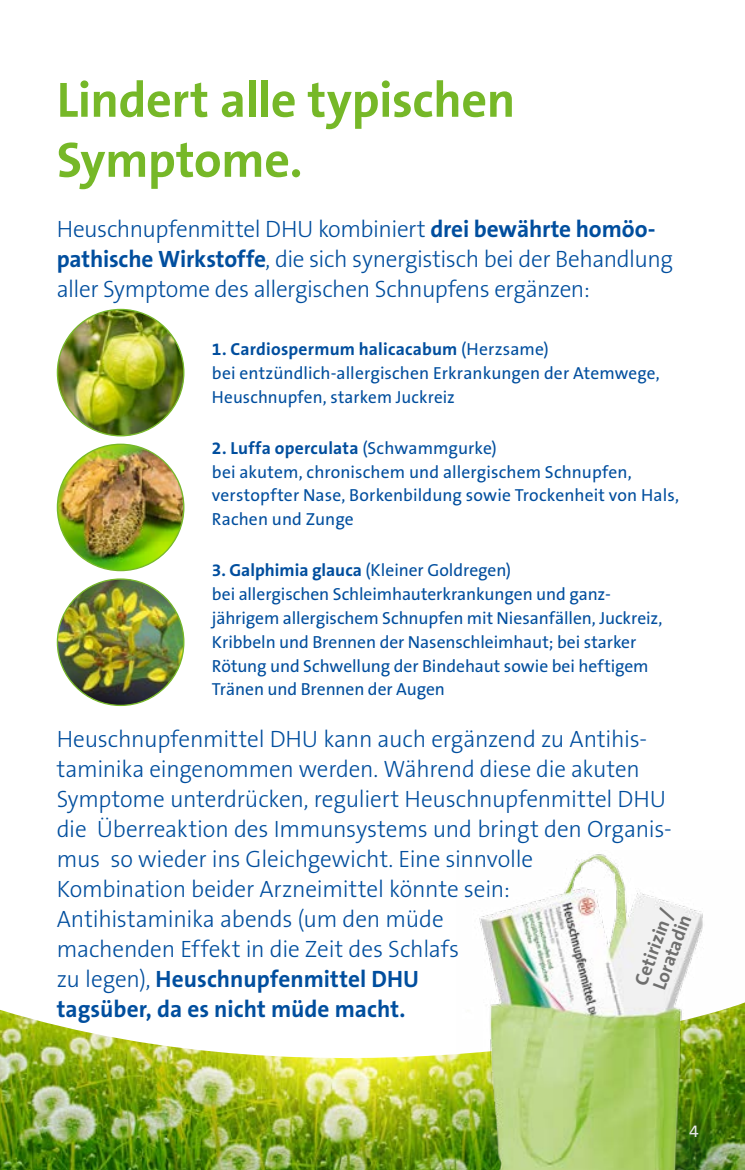
<style>
.page{position:relative;width:745px;height:1170px;background:#fff}
.page>*{position:absolute;margin:0;border:0;box-sizing:border-box;transform-origin:0 0}
.t1{font:700 50px/60px "The Sans B7";letter-spacing:-.01em;color:#76b828}
.t2{font:300 23.75px/30px "The Sans B3";letter-spacing:-.01em;color:#004e9e}
.t3{font:700 23.75px/30px "The Sans B7";letter-spacing:.005em;color:#004e9e}
.t4{font:700 19px/18.8px "The Sans B7";color:#6f6f6e}
.t5{font:17.5px/23.8px "The Sans B5 Plain";color:#004e9e}
.t6{font:700 17.5px "The Sans B7";letter-spacing:.015em;color:#004e9e}
.t7{font:17.5px "The Sans B5 Plain";color:#fff}
.s1{font-family:"The Sans B7";font-weight:700}
.s2{font-family:"The Sans B5 Plain";font-weight:400}
.s3{font-family:"The Sans B3";font-weight:300}
</style>
<div class="page">
<img style="left:0;top:1009px;width:456px;height:160px">
<img style="left:57px;top:309px;width:127px;height:127px;border-radius:63px">
<img style="left:57px;top:444px;width:127px;height:126px;border-radius:63px">
<img style="left:57px;top:579px;width:127px;height:126px;border-radius:63px">
<img style="left:456px;top:854px;width:288px;height:315px">
<h1 class="t1" style="left:57px;top:73px;width:460px">Lindert alle typischen<br>Symptome.</h1>
<p class="t2" style="left:57px;top:215px;width:617px">Heuschnupfenmittel DHU kombiniert <span class="s1">drei bewährte homöo&shy;pathische Wirkstoffe</span>, die sich synergistisch bei der Behandlung aller Symptome des allergischen Schnupfens ergänzen:</p>
<p class="t6" style="left:212px;top:340px;width:338px">1. Cardiospermum halicacabum <span class="s2">(Herzsame)</span></p>
<p class="t5" style="left:212px;top:362px;width:449px">bei entzündlich-allergischen Erkrankungen der Atemwege,<br>Heuschnupfen, starkem Juckreiz</p>
<p class="t6" style="left:212px;top:438px;width:286px">2. Luffa operculata <span class="s2">(Schwammgurke)</span></p>
<p class="t5" style="left:212px;top:461px;width:468px">bei akutem, chronischem und allergischem Schnupfen, verstopfter Nase, Borkenbildung sowie Trockenheit von Hals,<br>Rachen und Zunge</p>
<p class="t5" style="left:212px;top:559px;width:451px"><span class="s1">3. Galphimia glauca</span> (Kleiner Goldregen)<br>bei allergischen Schleimhauterkrankungen und ganz&shy;jährigem allergischem Schnupfen mit Niesanfällen, Juckreiz, Kribbeln und Brennen der Nasenschleimhaut; bei starker Rötung und Schwellung der Bindehaut sowie bei heftigem Tränen und Brennen der Augen</p>
<p class="t2" style="left:57px;top:725px;width:616px">Heuschnupfenmittel DHU kann auch ergänzend zu Antihis&shy;taminika eingenommen werden. Während diese die akuten Symptome unterdrücken, reguliert Heuschnupfenmittel DHU die Überreaktion des Immunsystems und bringt den Organis&shy;mus so wieder ins Gleichgewicht. Eine sinnvolle<br>Kombination beider Arzneimittel könnte sein:<br>Antihistaminika abends (um den müde<br>machenden Effekt in die Zeit des Schlafs</p>
<p class="t3" style="left:57px;top:965px;width:363px"><span class="s3">zu legen),</span> Heuschnupfenmittel DHU tagsüber, da es nicht müde macht.</p>
<p class="t4" style="left:632px;top:981px;width:82px;rotate:-70deg">Cetirizin/<br>Loratadin</p>
<p class="t7" style="left:688px;top:1122px;width:11px">4</p>
</div>
